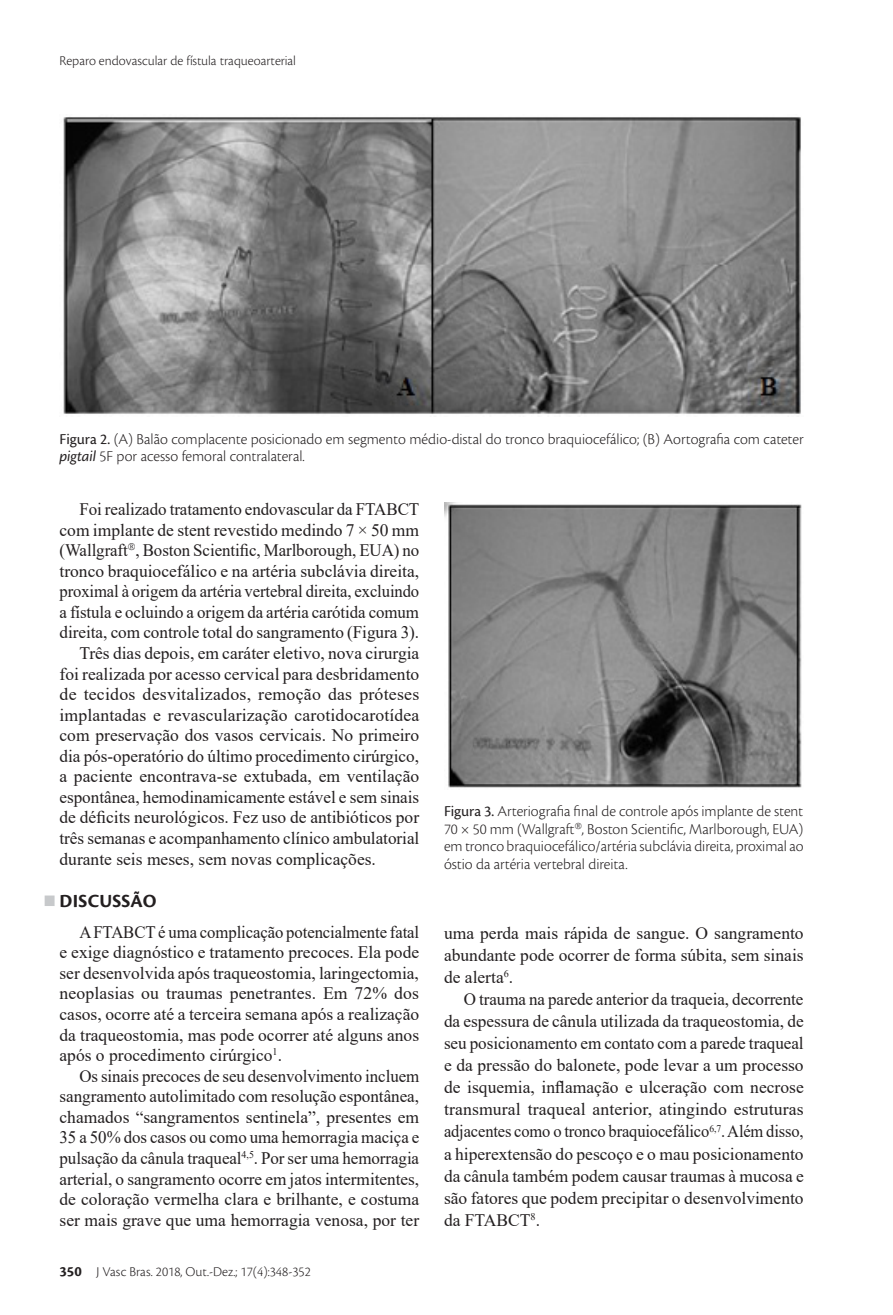
<style>
.page{position:relative;width:893px;height:1315px;background:#fff}
.page>*{position:absolute;margin:0;border:0;box-sizing:border-box;transform-origin:0 0}
.Heading1{font:700 19.25px "Cronos Pro";letter-spacing:.01em;color:#231f20}
.Paragraph{font:17.5px/20.5px "Times New Roman";color:#231f20;text-align:justify}
.Paragraph-2{font:17.5px/20.5px "Times New Roman";color:#231f20;text-align:justify;scale:.95 1}
.FigureCaption{font:300 15.75px/17.5px "Cronos Pro";color:#231f20}
.t1{font:300 14px "Cronos Pro";color:#231f20}
.s1{font-weight:400}
.s2{font-weight:400;font-style:italic}
.s3{font-weight:700;font-size:14.88px;color:#fff}
.s4{font-weight:700;font-size:14.88px}
</style>
<div class="page">
<div style="left:45px;top:895px;width:10px;height:11px;background:#c7c9cb"></div>
<img style="left:63px;top:117px;width:738px;height:297px">
<img style="left:444px;top:503px;width:358px;height:285px">
<p class="t1" style="left:60px;top:53px;width:238px">Reparo endovascular de fístula traqueoarterial</p>
<p class="FigureCaption" style="left:60px;top:430px;width:746px"><span class="s1">Figura 2.</span> (A) Balão complacente posicionado em segmento médio-distal do tronco braquiocefálico; (B) Aortografia com cateter <span class="s2">pigtail</span> 5F por acesso femoral contralateral.</p>
<p class="Paragraph" style="left:60px;top:498px;width:361px;text-indent:20px">Foi realizado tratamento endovascular da FTABCT com implante de stent revestido medindo 7 × 50 mm (Wallgraft , Boston Scientific, Marlborough, EUA) no tronco braquiocefálico e na artéria subclávia direita, proximal à origem da artéria vertebral direita, excluindo a fístula e ocluindo a origem da artéria carótida comum direita, com controle total do sangramento (Figura 3).</p>
<p class="Paragraph" style="left:60px;top:642px;width:361px;text-indent:20px">Três dias depois, em caráter eletivo, nova cirurgia foi realizada por acesso cervical para desbridamento de tecidos desvitalizados, remoção das próteses implantadas e revascularização carotidocarotídea com preservação dos vasos cervicais. No primeiro dia pós-operatório do último procedimento cirúrgico, a paciente encontrava-se extubada, em ventilação espontânea, hemodinamicamente estável e sem sinais de déficits neurológicos. Fez uso de antibióticos por três semanas e acompanhamento clínico ambulatorial durante seis meses, sem novas complicações.</p>
<p class="Heading1" style="left:60px;top:890px;width:99px">DISCUSSÃO</p>
<p class="Paragraph-2" style="left:60px;top:921px;width:380px;text-indent:20px">A FTABCT é uma complicação potencialmente fatal e exige diagnóstico e tratamento precoces. Ela pode ser desenvolvida após traqueostomia, laringectomia, neoplasias ou traumas penetrantes. Em 72% dos casos, ocorre até a terceira semana após a realização da traqueostomia, mas pode ocorrer até alguns anos após o procedimento cirúrgico<sup>1</sup>.</p>
<p class="Paragraph" style="left:60px;top:1065px;width:361px;text-indent:20px">Os sinais precoces de seu desenvolvimento incluem sangramento autolimitado com resolução espontânea, chamados “sangramentos sentinela”, presentes em 35 a 50% dos casos ou como uma hemorragia maciça e pulsação da cânula traqueal<sup>4,5</sup>. Por ser uma hemorragia arterial, o sangramento ocorre em jatos intermitentes, de coloração vermelha clara e brilhante, e costuma ser mais grave que uma hemorragia venosa, por ter</p>
<p class="t1" style="left:23px;top:1263px;width:290px"><span class="s3">350/352</span><span class="s4">350</span> J Vasc Bras. 2018, Out.-Dez.; 17(4):348-352</p>
<p class="FigureCaption" style="left:444px;top:802px;width:361px;text-align:justify"><span class="s1">Figura 3.</span> Arteriografia final de controle após implante de stent 70 × 50 mm (Wallgraft , Boston Scientific, Marlborough, EUA) em tronco braquiocefálico/artéria subclávia direita, proximal ao óstio da artéria vertebral direita.</p>
<p class="Paragraph" style="left:444px;top:921px;width:361px;line-height:22.1px">uma perda mais rápida de sangue. O sangramento abundante pode ocorrer de forma súbita, sem sinais de alerta<sup>6</sup>.</p>
<p class="Paragraph" style="left:444px;top:987px;width:361px;line-height:22.1px;text-indent:20px">O trauma na parede anterior da traqueia, decorrente da espessura de cânula utilizada da traqueostomia, de seu posicionamento em contato com a parede traqueal e da pressão do balonete, pode levar a um processo de isquemia, inflamação e ulceração com necrose transmural traqueal anterior, atingindo estruturas adjacentes como o tronco braquiocefálico<sup>6,7</sup>. Além disso, a hiperextensão do pescoço e o mau posicionamento da cânula também podem causar traumas à mucosa e são fatores que podem precipitar o desenvolvimento da FTABCT<sup>8</sup>.</p>
</div>
